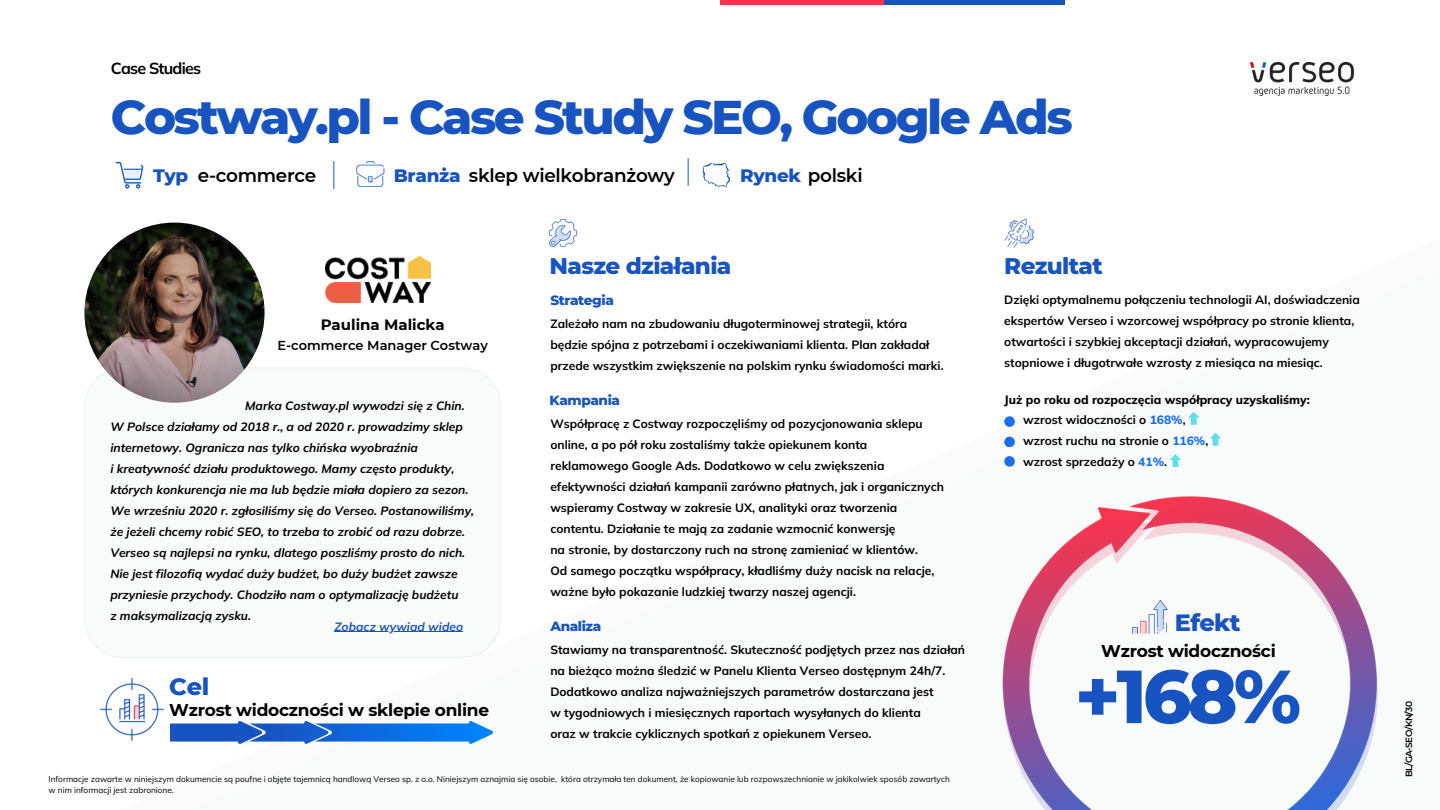
<style>
.page{position:relative;width:1440px;height:810px;background:#fff}
.page>*{position:absolute;margin:0;border:0;box-sizing:border-box;transform-origin:0 0}
.t1{font:800 75px "Montserrat";color:#1854c1}
.t2{font:800 48.3px "Montserrat";letter-spacing:-.055em;color:#1854c1}
.t3{font:200 29px "Montserrat";color:#1854c1}
.t4{font:800 24px "Montserrat";letter-spacing:-.03em;color:#1854c1}
.t5{font:800 23.1px "Montserrat";letter-spacing:-.03em;color:#1854c1}
.t6{font:600 18.4px "Montserrat";letter-spacing:-.015em;color:#000}
.t7{font:800 18.4px "Montserrat";color:#1854c1}
.t8{font:700 17px "Montserrat";letter-spacing:-.015em;color:#000}
.t9{font:700 16px "Mulish";letter-spacing:-.05em;color:#000}
.t10{font:700 15px "Montserrat";color:#000}
.t11{font:800 13.6px "Montserrat";letter-spacing:-.03em;color:#1854c1}
.t12{font:600 13px "Montserrat";color:#000}
.t13{font:700 12px/21px "Mulish";color:#000}
.t14{font:italic 700 12px/21px "Mulish";color:#000}
.t15{font:800 12px "Mulish";color:#000}
.t16{font:italic 700 12px "Mulish";color:#1854c1}
.t17{font:600 9px "Montserrat";letter-spacing:-.06em;color:#000}
.t18{font:8.2px "Mulish";color:#000}
.s1{font-weight:800;color:#1854c1}
.s2{font-weight:800;color:#1871ea}
</style>
<div class="page">
<img style="left:1004px;top:220px;width:30px;height:28px">
<img style="left:550px;top:220px;width:28px;height:28px">
<svg style="left:84px;top:368px;width:417px;height:290px"></svg>
<img style="left:356px;top:162px;width:29px;height:25px">
<svg style="left:115px;top:162px;width:28px;height:27px"></svg>
<div style="left:720px;top:0;width:163px;height:5px;background:#ff344a"></div>
<div style="left:884px;top:0;width:180px;height:5px;background:#1854c1"></div>
<svg style="left:702px;top:163px;width:28px;height:25px"></svg>
<img style="left:1002px;top:496px;width:376px;height:314px">
<img style="left:1132px;top:601px;width:35px;height:32px">
<img style="left:84px;top:223px;width:181px;height:180px;border-radius:50%">
<img style="left:171px;top:722px;width:321px;height:22px">
<img style="left:101px;top:679px;width:62px;height:62px">
<div style="left:1004px;top:416px;width:11px;height:11px;background:#1871ea;border-radius:50%"></div>
<div style="left:1004px;top:437px;width:11px;height:10px;background:#1871ea;border-radius:50%"></div>
<svg style="left:1188px;top:412px;width:12px;height:13px"></svg>
<svg style="left:1210px;top:433px;width:11px;height:13px"></svg>
<img style="left:325px;top:257px;width:105px;height:46px">
<hr style="left:334px;top:632px;width:129px;height:1px;background:#1854c1">
<img style="left:1250px;top:62px;width:104px;height:34px">
<div style="left:1004px;top:456px;width:11px;height:11px;background:#1871ea;border-radius:50%"></div>
<svg style="left:1170px;top:454px;width:11px;height:13px"></svg>
<p class="t9" style="left:111px;top:58px;width:92px">Case Studies</p>
<p class="t2" style="left:111px;top:87px;width:963px">Costway.pl - Case Study SEO, Google Ads</p>
<p class="t7" style="left:153px;top:164px;width:37px">Typ</p>
<p class="t6" style="left:394px;top:164px;width:283px"><span class="s1">Branża</span> sklep wielkobranżowy</p>
<p class="t3" style="left:684px;top:152px;width:10px">|</p>
<p class="t6" style="left:740px;top:164px;width:124px"><span class="s1">Rynek</span> polski</p>
<p class="t6" style="left:198px;top:164px;width:120px">e-commerce</p>
<p class="t3" style="left:330px;top:155px;width:10px">|</p>
<p class="t10" style="left:321px;top:316px;width:126px">Paulina Malicka</p>
<p class="t12" style="left:277px;top:337px;width:212px">E-commerce Manager Costway</p>
<p class="t14" style="left:245px;top:395px;width:221px">Marka Costway.pl wywodzi się z Chin.</p>
<p class="t14" style="left:110px;top:416px;width:354px">W Polsce działamy od 2018 r., a od 2020 r. prowadzimy sklep internetowy. Ogranicza nas tylko chińska wyobraźnia</p>
<p class="t14" style="left:110px;top:458px;width:365px">i kreatywność działu produktowego. Mamy często produkty, których konkurencja nie ma lub będzie miała dopiero za sezon.<br>We wrześniu 2020 r. zgłosiliśmy się do Verseo. Postanowiliśmy, że jeżeli chcemy robić SEO, to trzeba to zrobić od razu dobrze.</p>
<p class="t14" style="left:110px;top:542px;width:356px">Verseo są najlepsi na rynku, dlatego poszliśmy prosto do nich.<br>Nie jest filozofią wydać duży budżet, bo duży budżet zawsze przyniesie przychody. Chodziło nam o optymalizację budżetu</p>
<p class="t14" style="left:110px;top:605px;width:142px">z maksymalizacją zysku.</p>
<p class="t16" style="left:334px;top:619px;width:130px">Zobacz wywiad wideo</p>
<p class="t4" style="left:169px;top:672px;width:41px">Cel</p>
<p class="t8" style="left:169px;top:700px;width:321px">Wzrost widoczności w sklepie online</p>
<p class="t5" style="left:550px;top:251px;width:183px">Nasze działania</p>
<p class="t5" style="left:1004px;top:251px;width:100px">Rezultat</p>
<p class="t11" style="left:550px;top:292px;width:65px">Strategia</p>
<p class="t13" style="left:1004px;top:289px;width:357px">Dzięki optymalnemu połączeniu technologii AI, doświadczenia ekspertów Verseo i wzorcowej współpracy po stronie klienta, otwartości i szybkiej akceptacji działań, wypracowujemy stopniowe i długotrwałe wzrosty z miesiąca na miesiąc.</p>
<p class="t13" style="left:550px;top:313px;width:395px">Zależało nam na zbudowaniu długoterminowej strategii, która będzie spójna z potrzebami i oczekiwaniami klienta. Plan zakładał przede wszystkim zwiększenie na polskim rynku świadomości marki.</p>
<p class="t11" style="left:550px;top:392px;width:72px">Kampania</p>
<p class="t13" style="left:550px;top:413px;width:395px">Współpracę z Costway rozpoczęliśmy od pozycjonowania sklepu online, a po pół roku zostaliśmy także opiekunem konta reklamowego Google Ads. Dodatkowo w celu zwiększenia efektywności działań kampanii zarówno płatnych, jak i organicznych wspieramy Costway w zakresie UX, analityki oraz tworzenia contentu. Działanie te mają za zadanie wzmocnić konwersję</p>
<p class="t13" style="left:550px;top:539px;width:369px">na stronie, by dostarczony ruch na stronę zamieniać w klientów.</p>
<p class="t13" style="left:550px;top:560px;width:386px">Od samego początku współpracy, kładliśmy duży nacisk na relacje,</p>
<p class="t13" style="left:550px;top:581px;width:307px">ważne było pokazanie ludzkiej twarzy naszej agencji.</p>
<p class="t11" style="left:550px;top:618px;width:53px">Analiza</p>
<p class="t13" style="left:550px;top:638px;width:416px">Stawiamy na transparentność. Skuteczność podjętych przez nas działań na bieżąco można śledzić w Panelu Klienta Verseo dostępnym 24h/7.<br>Dodatkowo analiza najważniejszych parametrów dostarczana jest</p>
<p class="t13" style="left:550px;top:701px;width:372px">w tygodniowych i miesięcznych raportach wysyłanych do klienta</p>
<p class="t13" style="left:550px;top:722px;width:323px">oraz w trakcie cyklicznych spotkań z opiekunem Verseo.</p>
<p class="t15" style="left:1004px;top:392px;width:307px">Już po roku od rozpoczęcia współpracy uzyskaliśmy:</p>
<p class="t13" style="left:1023px;top:409px;width:164px">wzrost widoczności o <span class="s2">168%</span>,</p>
<p class="t13" style="left:1023px;top:430px;width:187px">wzrost ruchu na stronie o <span class="s2">116%</span>,</p>
<p class="t13" style="left:1023px;top:451px;width:145px">wzrost sprzedaży o <span class="s2">41%</span>.</p>
<p class="t4" style="left:1175px;top:608px;width:67px">Efekt</p>
<p class="t8" style="left:1101px;top:641px;width:176px">Wzrost widoczności</p>
<p class="t1" style="left:1075px;top:651px;width:228px">+168%</p>
<p class="t18" style="left:49px;top:774px;width:903px">Informacje zawarte w niniejszym dokumencie są poufne i objęte tajemnicą handlową Verseo sp. z o.o. Niniejszym oznajmia się osobie, która otrzymała ten dokument, że kopiowanie lub rozpowszechnianie w jakikolwiek sposób zawartych</p>
<p class="t18" style="left:49px;top:785px;width:127px">w nim informacji jest zabronione.</p>
<p class="t17" style="left:1403px;top:777px;width:78px;rotate:-90deg">BL/GA-SEO/KN/30</p>
</div>
